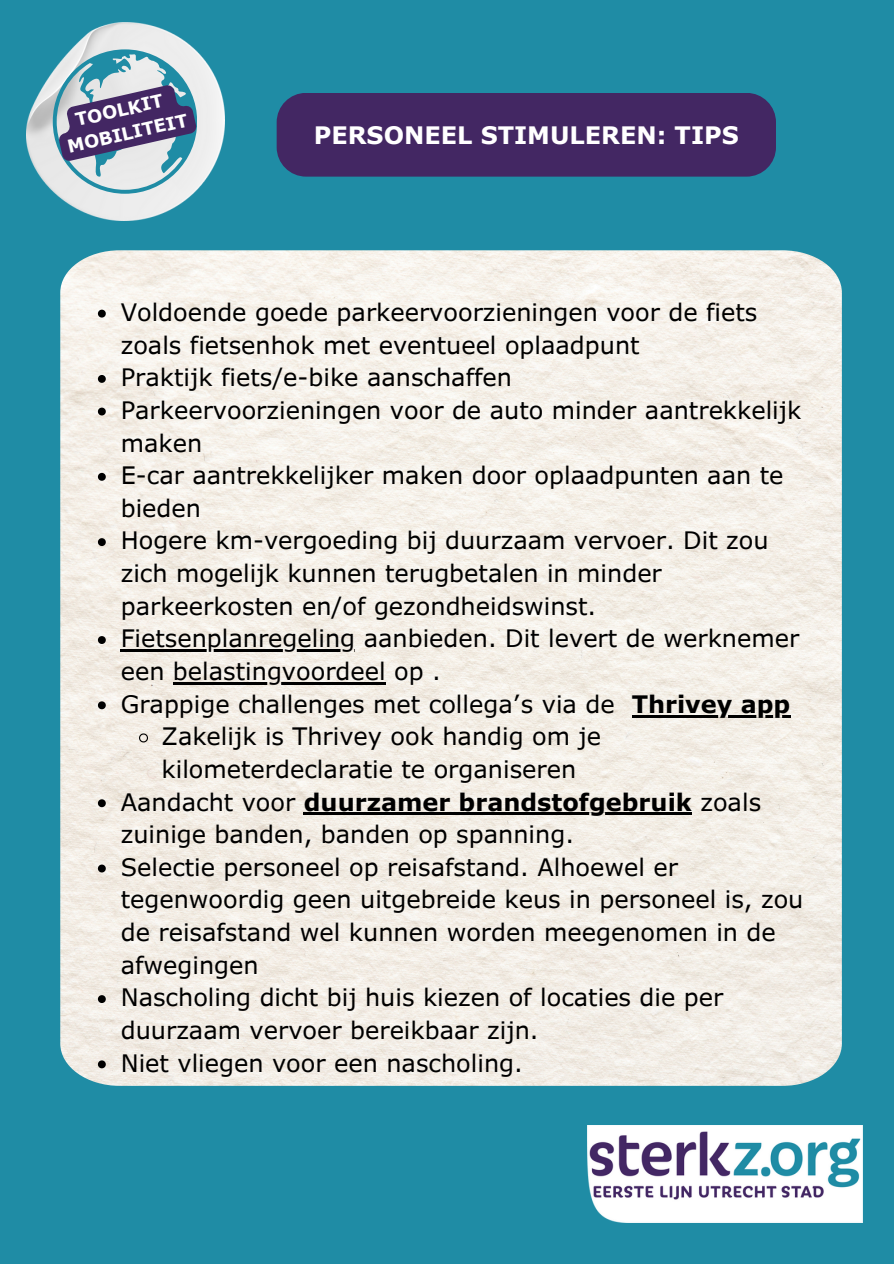
<style>
.page{position:relative;width:894px;height:1264px;background:#fff}
.page>*{position:absolute;margin:0;border:0;box-sizing:border-box;transform-origin:0 0}
.t1{font:24px/32.7px "Verdana Pro";color:#000}
.t2{font:700 24px "Verdana Pro";color:#000}
.t3{font:700 24px "Verdana Pro";color:#fff}
.t4{font:700 17.85px "Verdana Pro";color:#fff}
.s1{font-weight:400}
</style>
<div class="page">
<div style="left:0;top:0;width:893px;height:1263px;background:#1f8ca5"></div>
<img style="left:587px;top:1125px;width:275px;height:97px">
<div style="left:276px;top:93px;width:499px;height:84px;background:#432763;border-radius:29px"></div>
<img style="left:26px;top:22px;width:198px;height:198px">
<img style="left:60px;top:250px;width:781px;height:835px">
<svg style="left:98px;top:310px;width:8px;height:7px"></svg>
<svg style="left:98px;top:375px;width:8px;height:8px"></svg>
<svg style="left:98px;top:407px;width:8px;height:8px"></svg>
<svg style="left:98px;top:473px;width:8px;height:8px"></svg>
<svg style="left:98px;top:538px;width:8px;height:8px"></svg>
<svg style="left:98px;top:636px;width:8px;height:8px"></svg>
<hr style="left:121px;top:649px;width:234px;height:3px;background:#000">
<hr style="left:173px;top:682px;width:212px;height:2px;background:#000">
<svg style="left:98px;top:701px;width:8px;height:8px"></svg>
<hr style="left:631px;top:715px;width:159px;height:2px;background:#000">
<svg style="left:138px;top:732px;width:11px;height:11px"></svg>
<svg style="left:98px;top:799px;width:8px;height:8px"></svg>
<hr style="left:304px;top:812px;width:387px;height:3px;background:#000">
<svg style="left:98px;top:864px;width:8px;height:8px"></svg>
<svg style="left:98px;top:995px;width:8px;height:8px"></svg>
<svg style="left:98px;top:1060px;width:8px;height:8px"></svg>
<svg style="left:52px;top:49px;width:145px;height:144px"></svg>
<p class="t4" style="left:73px;top:109px;width:91px;rotate:-13deg">TOOLKIT</p>
<p class="t4" style="left:65px;top:136px;width:124px;rotate:-13deg">MOBILITEIT</p>
<p class="t3" style="left:314px;top:119px;width:426px">PERSONEEL STIMULEREN: TIPS</p>
<p class="t1" style="left:121px;top:295px;width:638px">Voldoende goede parkeervoorzieningen voor de fiets zoals fietsenhok met eventueel oplaadpunt</p>
<p class="t1" style="left:121px;top:360px;width:392px">Praktijk fiets/e-bike aanschaffen</p>
<h1 class="t1" style="left:121px;top:393px;width:682px">Parkeervoorzieningen voor de auto minder aantrekkelijk maken</h1>
<p class="t1" style="left:121px;top:458px;width:664px">E-car aantrekkelijker maken door oplaadpunten aan te bieden</p>
<p class="t1" style="left:121px;top:523px;width:649px">Hogere km-vergoeding bij duurzaam vervoer. Dit zou zich mogelijk kunnen terugbetalen in minder parkeerkosten en/of gezondheidswinst.</p>
<p class="t1" style="left:121px;top:621px;width:680px">Fietsenplanregeling aanbieden. Dit levert de werknemer een belastingvoordeel op .</p>
<p class="t1" style="left:121px;top:686px;width:495px">Grappige challenges met collega’s via de</p>
<p class="t2" style="left:631px;top:688px;width:160px">Thrivey app</p>
<p class="t1" style="left:161px;top:719px;width:441px">Zakelijk is Thrivey ook handig om je kilometerdeclaratie te organiseren</p>
<p class="t2" style="left:121px;top:786px;width:641px"><span class="s1">Aandacht voor</span> duurzamer brandstofgebruik <span class="s1">zoals</span></p>
<p class="t1" style="left:121px;top:817px;width:558px">zuinige banden, banden op spanning.<br>Selectie personeel op reisafstand. Alhoewel er</p>
<p class="t1" style="left:121px;top:882px;width:684px">tegenwoordig geen uitgebreide keus in personeel is, zou de reisafstand wel kunnen worden meegenomen in de afwegingen<br>Nascholing dicht bij huis kiezen of locaties die per</p>
<p class="t1" style="left:121px;top:1013px;width:419px">duurzaam vervoer bereikbaar zijn.<br>Niet vliegen voor een nascholing.</p>
</div>
